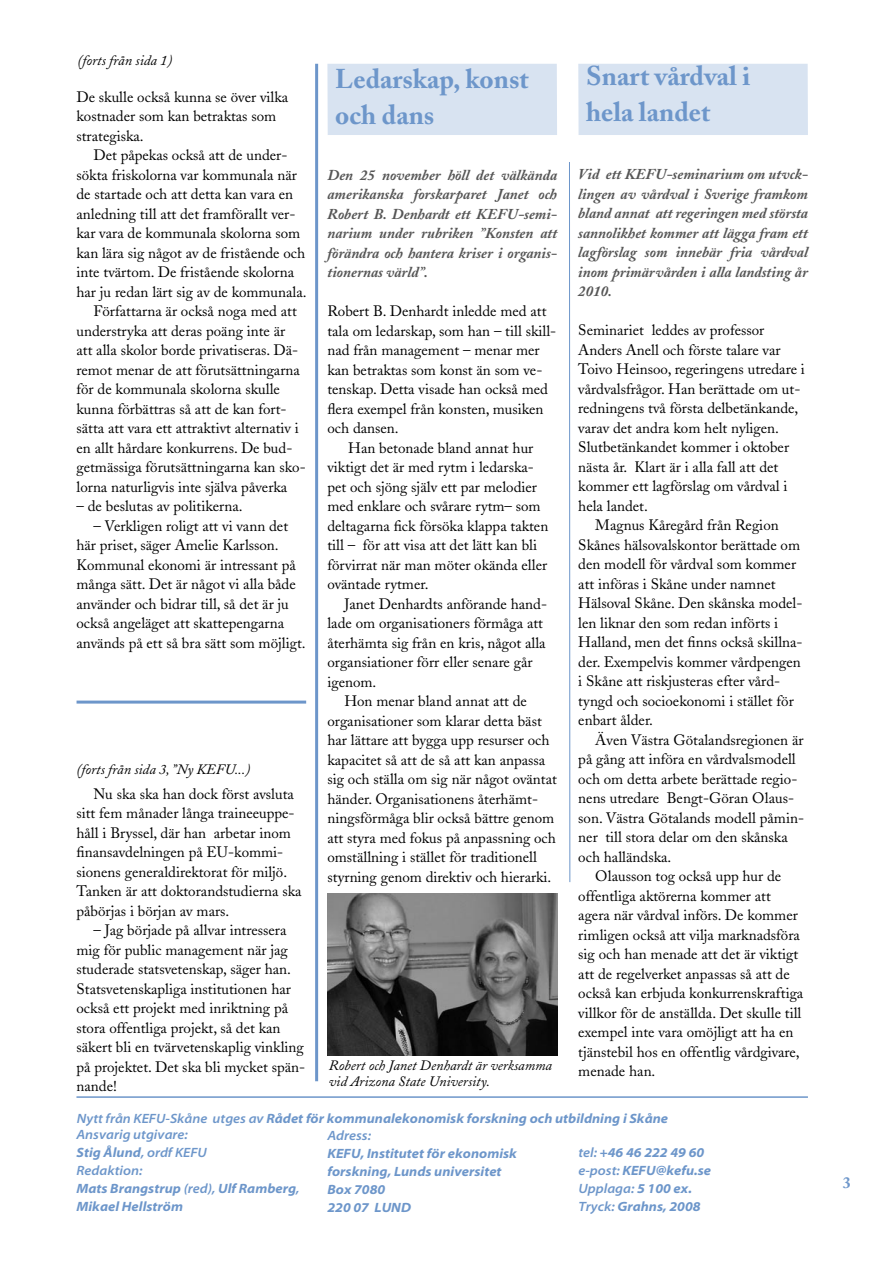
<style>
.page{position:relative;width:893px;height:1263px;background:#fff}
.page>*{position:absolute;margin:0;border:0;box-sizing:border-box;transform-origin:0 0}
.t1{font:700 27px/36px "Adobe Caslon";color:#6d96ca}
.t2{font:700 15.75px "Adobe Caslon";color:#6d96ca}
.Löptext{font:15px/19.5px "Adobe Caslon";color:#000}
.Ingress{font:italic 700 15px/19.5px "Adobe Caslon";color:#565656;text-align:justify}
.Första_stycke{font:15px/19.5px "Adobe Caslon";color:#000}
.Bildtext{font:italic 14.25px/16.5px "Adobe Caslon";color:#000}
.t3{font:13.5px "Myriad MM It 700 700";color:#6d96ca}
.t4{font:13.5px "Myriad MM It 565 700";color:#6d96ca}
.s1{font-family:"Myriad MM It 565 700"}
.s2{font-family:"Myriad MM It 700 700"}
</style>
<div class="page">
<hr style="left:315px;top:64px;width:3px;height:1017px;background:#6d96ca">
<hr style="left:569px;top:162px;width:1px;height:720px;background:#6d96ca">
<hr style="left:76px;top:1096px;width:732px;height:2px;background:#6d96ca">
<div style="left:327px;top:64px;width:230px;height:71px;background:#d8e3f1"></div>
<img style="left:327px;top:893px;width:230px;height:162px">
<hr style="left:77px;top:701px;width:229px;height:3px;background:#6d96ca">
<div style="left:578px;top:64px;width:230px;height:71px;background:#d8e3f1"></div>
<p class="Bildtext" style="left:78px;top:53px;width:96px">(forts från sida 1)</p>
<p class="Löptext" style="left:76px;top:87px;width:213px">De skulle också kunna se över vilka kostnader som kan betraktas som strategiska.</p>
<p class="Löptext" style="left:76px;top:146px;width:232px;text-indent:17px">Det påpekas också att de under&shy;sökta friskolorna var kommunala när de startade och att detta kan vara en anledning till att det framförallt ver&shy;kar vara de kommunala skolorna som kan lära sig något av de fristående och inte tvärtom. De fristående skolorna har ju redan lärt sig av de kommunala.</p>
<p class="Löptext" style="left:76px;top:302px;width:231px;text-indent:17px">Författarna är också noga med att understryka att deras poäng inte är<br>att alla skolor borde privatiseras. Dä&shy;remot menar de att förutsättningarna för de kommunala skolorna skulle kunna förbättras så att de kan fort&shy;sätta att vara ett attraktivt alternativ i en allt hårdare konkurrens. De bud&shy;getmässiga förutsättningarna kan sko&shy;lorna naturligvis inte själva påverka</p>
<p class="Löptext" style="left:76px;top:497px;width:168px">– de beslutas av politikerna.</p>
<p class="Löptext" style="left:76px;top:516px;width:231px;text-indent:17px">– Verkligen roligt att vi vann det här priset, säger Amelie Karlsson.<br>Kommunal ekonomi är intressant på många sätt. Det är något vi alla både använder och bidrar till, så det är ju också angeläget att skattepengarna används på ett så bra sätt som möjligt.</p>
<p class="Bildtext" style="left:76px;top:761px;width:175px">(forts från sida 3, ”Ny KEFU...)</p>
<p class="Löptext" style="left:76px;top:784px;width:227px;text-indent:17px">Nu ska ska han dock först avsluta sitt fem månader långa traineeuppe&shy;håll i Bryssel, där han arbetar inom finansavdelningen på EU-kommi&shy;sionens generaldirektorat för miljö.<br>Tanken är att doktorandstudierna ska påbörjas i början av mars.</p>
<p class="Löptext" style="left:76px;top:920px;width:230px;text-indent:17px">– Jag började på allvar intressera mig för public management när jag studerade statsvetenskap, säger han.<br>Statsvetenskapliga institutionen har också ett projekt med inriktning på stora offentliga projekt, så det kan säkert bli en tvärvetenskaplig vinkling på projektet. Det ska bli mycket spän&shy;nande!</p>
<p class="t1" style="left:335px;top:61px;width:195px">Ledarskap, konst och dans</p>
<p class="Ingress" style="left:327px;top:165px;width:231px">Den 25 november höll det välkända amerikanska forskarparet Janet och Robert B. Denhardt ett KEFU-semi&shy;narium under rubriken ”Konsten att förändra och hantera kriser i organis&shy;tionernas värld”.</p>
<p class="Löptext" style="left:327px;top:301px;width:230px">Robert B. Denhardt inledde med att tala om ledarskap, som han – till skill&shy;nad från management – menar mer kan betraktas som konst än som ve&shy;tenskap. Detta visade han också med flera exempel från konsten, musiken och dansen.</p>
<p class="Löptext" style="left:327px;top:438px;width:222px;text-indent:21px">Han betonade bland annat hur viktigt det är med rytm i ledarska&shy;pet och sjöng själv ett par melodier med enklare och svårare rytm– som deltagarna fick försöka klappa takten till – för att visa att det lätt kan bli förvirrat när man möter okända eller oväntade rytmer.</p>
<p class="Löptext" style="left:327px;top:594px;width:221px;text-indent:17px">Janet Denhardts anförande hand&shy;lade om organisationers förmåga att återhämta sig från en kris, något alla organsiationer förr eller senare går igenom.</p>
<p class="Löptext" style="left:327px;top:691px;width:231px;text-indent:17px">Hon menar bland annat att de organisationer som klarar detta bäst har lättare att bygga upp resurser och kapacitet så att de så att kan anpassa sig och ställa om sig när något oväntat händer. Organisationens återhämt&shy;ningsförmåga blir också bättre genom att styra med fokus på anpassning och omställning i stället för traditionell styrning genom direktiv och hierarki.</p>
<p class="Bildtext" style="left:329px;top:1057px;width:225px">Robert och Janet Denhardt är verksamma vid Arizona State University.</p>
<p class="t1" style="left:586px;top:58px;width:166px">Snart vårdval i hela landet</p>
<p class="Ingress" style="left:578px;top:165px;width:231px">Vid ett KEFU-seminarium om utvck&shy;lingen av vårdval i Sverige framkom bland annat att regeringen med största sannolikhet kommer att lägga fram ett lagförslag som innebär fria vårdval inom primärvården i alla landsting år 2010.</p>
<p class="Första_stycke" style="left:578px;top:321px;width:228px">Seminariet leddes av professor Anders Anell och förste talare var Toivo Heinsoo, regeringens utredare i vårdvalsfrågor. Han berättade om ut&shy;redningens två första delbetänkande, varav det andra kom helt nyligen.<br>Slutbetänkandet kommer i oktober nästa år. Klart är i alla fall att det kommer ett lagförslag om vårdval i hela landet.</p>
<p class="Löptext" style="left:578px;top:516px;width:226px;text-indent:17px">Magnus Kåregård från Region<br>Skånes hälsovalskontor berättade om den modell för vårdval som kommer att införas i Skåne under namnet<br>Hälsoval Skåne. Den skånska model&shy;len liknar den som redan införts i<br>Halland, men det finns också skillna&shy;der. Exempelvis kommer vårdpengen i Skåne att riskjusteras efter vård&shy;tyngd och socioekonomi i stället för enbart ålder.</p>
<p class="Löptext" style="left:578px;top:730px;width:227px;text-indent:17px">Även Västra Götalandsregionen är på gång att införa en vårdvalsmodell och om detta arbete berättade regio&shy;nens utredare Bengt-Göran Olaus&shy;son. Västra Götalands modell påmin&shy;ner till stora delar om den skånska och halländska.</p>
<p class="Löptext" style="left:578px;top:867px;width:227px;text-indent:17px">Olausson tog också upp hur de offentliga aktörerna kommer att agera när vårdval införs. De kommer rimligen också att vilja marknadsföra sig och han menade att det är viktigt att de regelverket anpassas så att de också kan erbjuda konkurrenskraftiga villkor för de anställda. Det skulle till exempel inte vara omöjligt att ha en tjänstebil hos en offentlig vårdgivare, menade han.</p>
<p class="t3" style="left:77px;top:1112px;width:593px"><span class="s1">Nytt från KEFU-Skåne utges av</span> Rådet för kommunalekonomisk forskning och utbildning i Skåne</p>
<p class="t4" style="left:327px;top:1129px;width:45px">Adress:</p>
<p class="t3" style="left:327px;top:1147px;width:191px">KEFU, Institutet för ekonomisk</p>
<p class="t3" style="left:327px;top:1165px;width:176px">forskning, Lunds universitet</p>
<p class="t3" style="left:327px;top:1183px;width:59px">Box 7080</p>
<p class="t3" style="left:327px;top:1201px;width:85px">220 07 LUND</p>
<p class="t4" style="left:77px;top:1128px;width:113px">Ansvarig utgivare:</p>
<p class="t3" style="left:77px;top:1146px;width:132px">Stig Ålund<span class="s1">, ordf KEFU</span></p>
<p class="t4" style="left:77px;top:1164px;width:67px">Redaktion:</p>
<p class="t3" style="left:77px;top:1182px;width:225px">Mats Brangstrup <span class="s1">(red),</span> Ulf Ramberg<span class="s1">,</span></p>
<p class="t3" style="left:77px;top:1200px;width:108px">Mikael Hellström</p>
<p class="t3" style="left:578px;top:1146px;width:127px"><span class="s1">tel:</span> +46 46 222 49 60</p>
<p class="t3" style="left:578px;top:1164px;width:134px"><span class="s1">e-post:</span> KEFU@kefu.se</p>
<p class="t4" style="left:578px;top:1182px;width:115px">Upplaga: <span class="s2">5 100 ex.</span></p>
<p class="t3" style="left:578px;top:1200px;width:124px"><span class="s1">Tryck:</span> Grahns, 2008</p>
<p class="t2" style="left:843px;top:1173px;width:9px">3</p>
</div>
